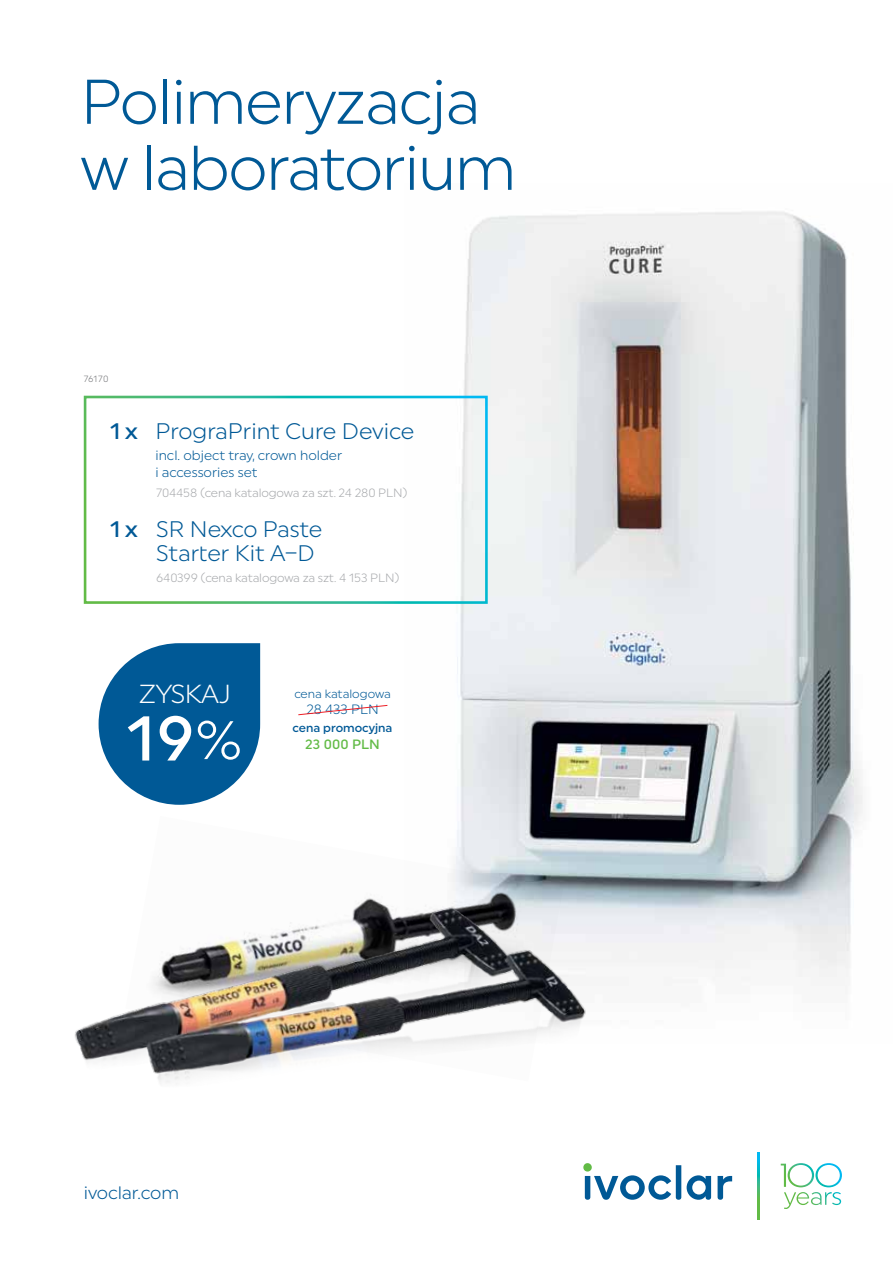
<style>
.page{position:relative;width:893px;height:1263px;background:#fff}
.page>*{position:absolute;margin:0;border:0;box-sizing:border-box;transform-origin:0 0}
.t1{font:500 63.15px "Uniform Pro";color:#fff}
.t2{font:63px/66px "Uniform Pro Lgt";letter-spacing:-.02em;color:#005996}
.t3{font:26.1px "Uniform Pro Lgt";letter-spacing:-.03em;color:#fff}
.t4{font:22.5px/24px "Uniform Pro Lgt";color:#005996}
.t5{font:18px "Uniform Pro Lgt";letter-spacing:-.015em;color:#005996}
.t6{font:13.5px/16.5px "Uniform Pro Lgt";color:#005996}
.t7{font:500 13.5px "Uniform Pro";color:#62bb46}
.t8{font:12px "Uniform Pro Lgt";letter-spacing:-.01em;color:#a7a9ac}
.t9{font:12px "Uniform Pro Lgt";color:#005996}
.t10{font:500 12px "Uniform Pro";color:#005996}
.t11{font:9px "Uniform Pro Lgt";color:#6d6e71}
.s1{font-family:"Uniform Pro";font-weight:500}
.s2{font-family:"Uniform Pro Lgt";font-weight:400}
</style>
<div class="page">
<img style="left:404px;top:211px;width:459px;height:766px">
<img style="left:404px;top:816px;width:159px;height:39px">
<img style="left:75px;top:855px;width:541px;height:228px">
<svg style="left:781px;top:1163px;width:61px;height:46px"></svg>
<svg style="left:583px;top:1163px;width:9px;height:8px"></svg>
<svg style="left:585px;top:1165px;width:147px;height:35px"></svg>
<svg style="left:757px;top:1152px;width:2px;height:67px"></svg>
<div style="left:84px;top:396px;width:404px;height:208px;border:3px solid #fff"></div>
<div style="left:99px;top:643px;width:161px;height:162px;background:#005996;border-radius:81px"></div>
<svg style="left:298px;top:705px;width:90px;height:11px"></svg>
<h2 class="t2" style="left:81px;top:68px;width:437px">Polimeryzacja w laboratorium</h2>
<p class="t11" style="left:84px;top:374px;width:26px">76170</p>
<h3 class="t4" style="left:110px;top:419px;width:306px"><span class="s1">1 x</span> PrograPrint Cure Device</h3>
<p class="t6" style="left:155px;top:447px;width:188px">incl. object tray, crown holder i accessories set</p>
<p class="t8" style="left:156px;top:486px;width:253px">704458 (cena katalogowa za szt. 24 280 PLN)</p>
<h3 class="t4" style="left:156px;top:517px;width:168px;text-indent:-46px"><span class="s1">1 x</span> SR Nexco Paste<br>Starter Kit A–D</h3>
<p class="t8" style="left:156px;top:570px;width:245px">640399 (cena katalogowa za szt. 4 153 PLN)</p>
<h3 class="t3" style="left:138px;top:679px;width:94px">zyskaj</h3>
<h1 class="t1" style="left:127px;top:702px;width:118px">19<span class="s2">%</span></h1>
<p class="t9" style="left:294px;top:686px;width:98px">cena katalogowa</p>
<p class="t6" style="left:306px;top:701px;width:74px">28 433 PLN</p>
<p class="t10" style="left:293px;top:721px;width:101px">cena promocyjna</p>
<p class="t7" style="left:305px;top:736px;width:76px">23 000 PLN</p>
<h3 class="t5" style="left:84px;top:1182px;width:97px">ivoclar.com</h3>
</div>
